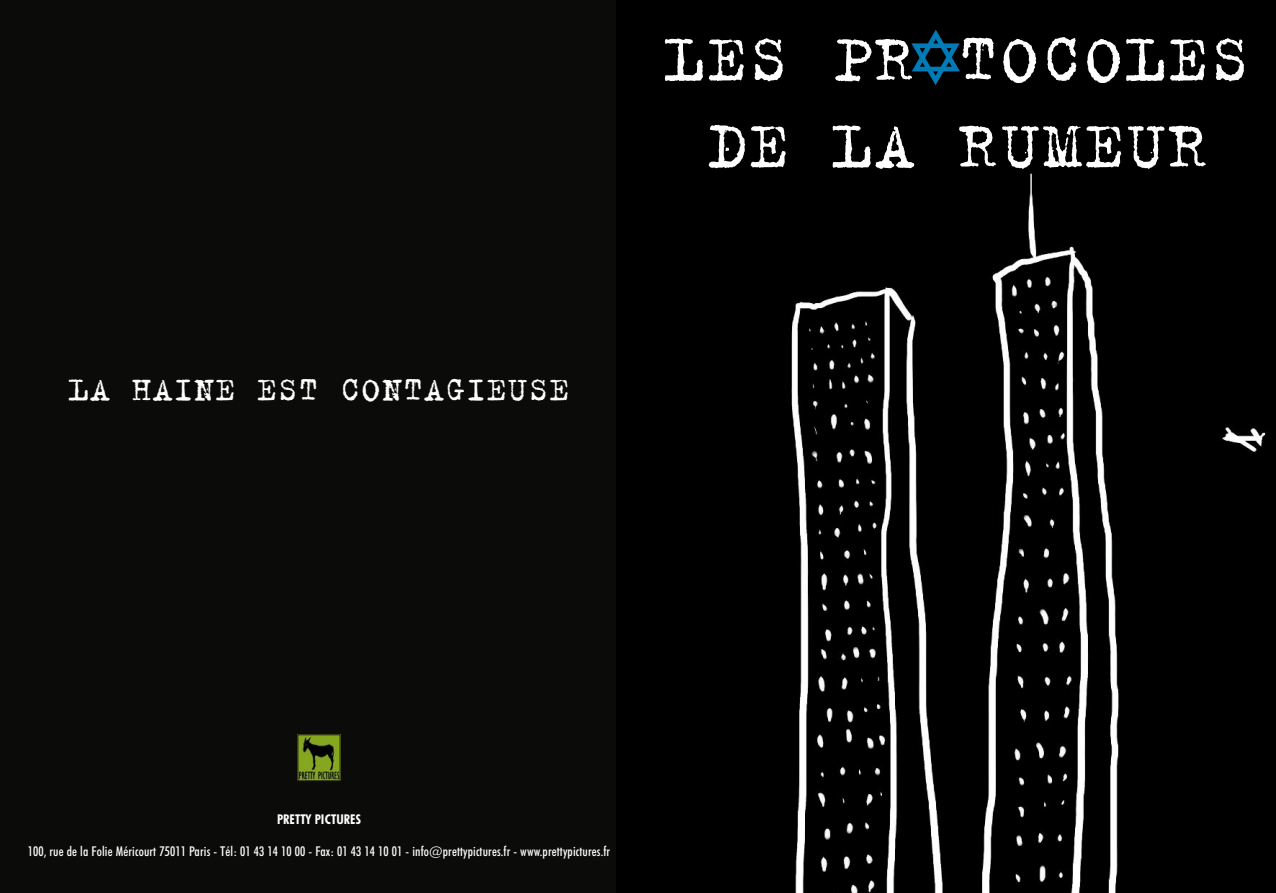
<style>
.page{position:relative;width:1276px;height:893px;background:#fff}
.page>*{position:absolute;margin:0;border:0;box-sizing:border-box;transform-origin:0 0}
.t1{font:72.3px "Trixie";letter-spacing:.03em;color:#fff}
.t2{font:36px "Trixie";letter-spacing:.03em;color:#fff}
.Normal_e{font:500 condensed 13.5px "Futura BT";letter-spacing:.01em;color:#fff}
.Normal_e-2{font:700 condensed 13.5px "Futura BT";letter-spacing:.01em;color:#fff}
</style>
<div class="page">
<div style="left:0;top:0;width:638px;height:893px;background:#0b0c09"></div>
<img style="left:300px;top:737px;width:38px;height:42px">
<div style="left:298px;top:735px;width:42px;height:46px;border:1px solid #141312"></div>
<div style="left:617px;top:0;width:659px;height:893px;background:#000"></div>
<svg style="left:893px;top:18px;width:85px;height:79px;background:#00111a"></svg>
<p class="t2" style="left:69px;top:366px;width:502px">LA HAINE EST CONTAGIEUSE</p>
<p class="t1" style="left:664px;top:11px;width:586px">LES PR TOCOLES</p>
<p class="t1" style="left:706px;top:98px;width:502px">DE LA RUMEUR</p>
<p class="Normal_e-2" style="left:277px;top:811px;width:85px">PRETTY PICTURES</p>
<p class="Normal_e" style="left:28px;top:843px;width:584px">100, rue de la Folie Méricourt 75011 Paris - Tél: 01 43 14 10 00 - Fax: 01 43 14 10 01 - info@prettypictures.fr - www.prettypictures.fr</p>
</div>
